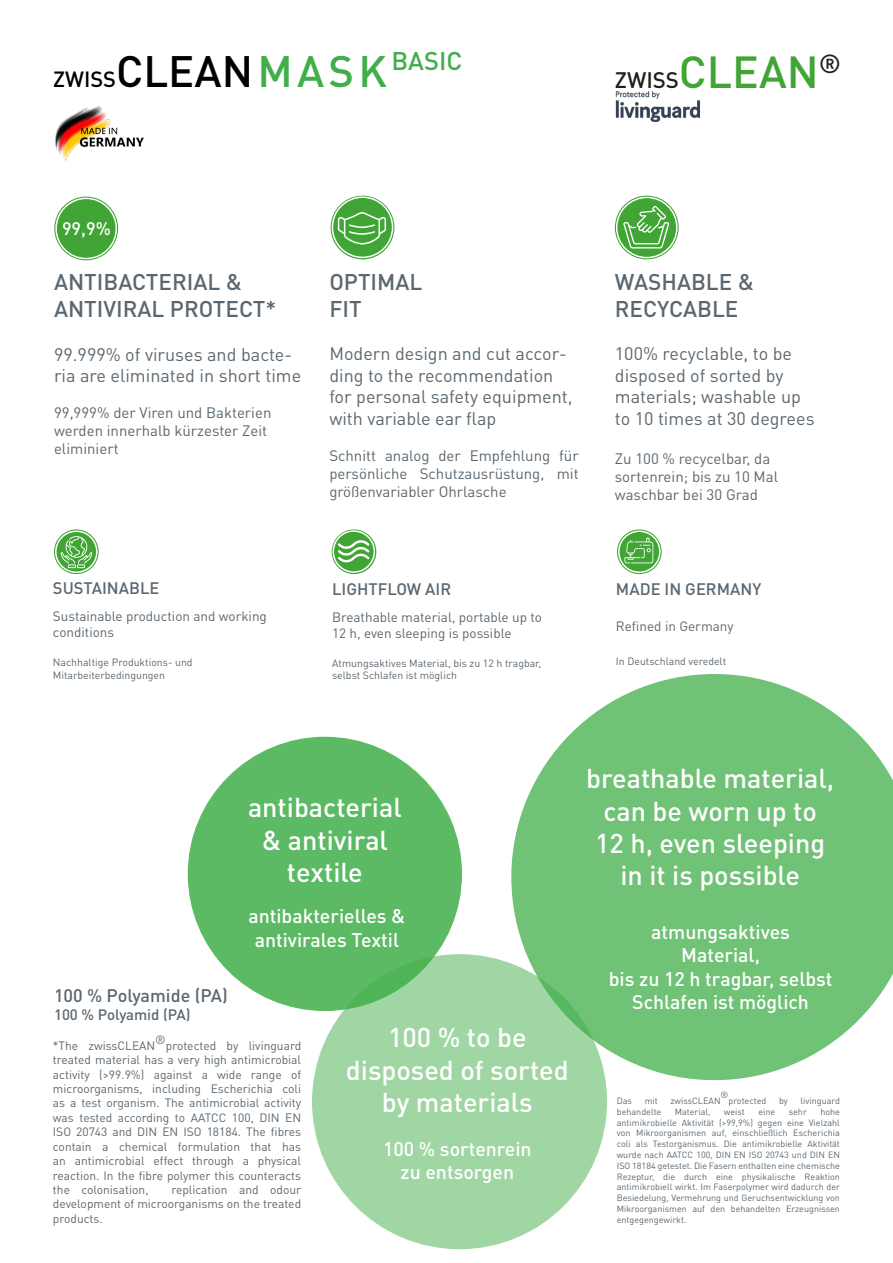
<style>
.page{position:relative;width:893px;height:1263px;background:#fff}
.page>*{position:absolute;margin:0;border:0;box-sizing:border-box;transform-origin:0 0}
.t1{font:500 27px/32.4px "DIN Pro";color:#fff;text-align:center}
.t2{font:500 22.5px/27px "DIN Pro";color:#5b6770}
.t3{font:500 22.2px "DIN Pro";color:#231f20}
.t4{font:500 21.75px "DIN Pro";color:#000}
.t5{font:500 19.5px/23.4px "DIN Pro";color:#fff;text-align:center}
.t6{font:18px/21.6px "DIN Pro";color:#5b6770}
.t7{font:500 18px "DIN Pro";color:#5b6770}
.t8{font:500 18px "DIN Pro";color:#fff}
.t9{font:500 16.5px "DIN Pro";color:#5b6770}
.t10{font:15px/18px "DIN Pro";color:#5b6770}
.t11{font:500 15px "DIN Pro";color:#5b6770}
.t12{font:13.5px/16.2px "DIN Pro";color:#5b6770}
.t13{font:12px/14.4px "DIN Pro";color:#5b6770;text-align:justify}
.t14{font:10.5px/12.6px "DIN Pro";color:#5b6770}
.t15{font:9px/10.8px "DIN Pro";color:#5b6770;text-align:justify}
.s1{font-size:43.5px}
.s2{font-size:43.5px;color:#40ae49}
.s3{font-size:44.4px;color:#40a535}
</style>
<div class="page">
<div style="left:188px;top:737px;width:273px;height:273px;background:#5dba64;border-radius:50%"></div>
<svg style="left:55px;top:530px;width:43px;height:43px"></svg>
<div style="left:54px;top:529px;width:45px;height:45px;border:2px solid #40a535;border-radius:50%"></div>
<svg style="left:331px;top:196px;width:63px;height:63px"></svg>
<svg style="left:618px;top:530px;width:43px;height:43px"></svg>
<div style="left:617px;top:529px;width:45px;height:45px;border:2px solid #40a535;border-radius:50%"></div>
<svg style="left:616px;top:196px;width:62px;height:63px"></svg>
<div style="left:615px;top:196px;width:64px;height:63px;border:2px solid #40a535;border-radius:50%"></div>
<svg style="left:332px;top:530px;width:44px;height:43px"></svg>
<div style="left:332px;top:529px;width:44px;height:45px;border:2px solid #40a535;border-radius:50%"></div>
<div style="left:55px;top:197px;width:62px;height:63px;background:#40a535;border-radius:50%"></div>
<div style="left:54px;top:197px;width:64px;height:63px;border:2px solid #40a535;border-radius:50%"></div>
<div style="left:616px;top:197px;width:62px;height:61px;border:2px solid #fff;border-radius:50%"></div>
<div style="left:333px;top:530px;width:42px;height:43px;border:2px solid #fff;border-radius:50%"></div>
<div style="left:55px;top:530px;width:43px;height:43px;border:2px solid #fff;border-radius:50%"></div>
<div style="left:618px;top:530px;width:43px;height:43px;border:2px solid #fff;border-radius:50%"></div>
<div style="left:55px;top:198px;width:62px;height:61px;border:2px solid #fff;border-radius:50%"></div>
<div style="left:332px;top:196px;width:61px;height:62px;border:2px solid #fff;border-radius:50%"></div>
<svg style="left:511px;top:674px;width:382px;height:406px;background:#84cb8a"></svg>
<div style="left:313px;top:955px;width:293px;height:293px;background:#9fd6a4;border-radius:50%"></div>
<img style="left:615px;top:91px;width:85px;height:30px">
<img style="left:55px;top:106px;width:89px;height:55px">
<svg style="left:338px;top:212px;width:48px;height:32px;background:#66b65d"></svg>
<svg style="left:623px;top:206px;width:46px;height:42px;background:#66b65d"></svg>
<svg style="left:61px;top:536px;width:31px;height:32px"></svg>
<svg style="left:338px;top:540px;width:31px;height:22px"></svg>
<svg style="left:624px;top:537px;width:29px;height:26px"></svg>
<p class="t4" style="left:53px;top:65px;width:411px">ZWISS<span class="s1">CLEAN</span><span class="s2">MASK</span> <sup>BASIC</sup></p>
<p class="t3" style="left:615px;top:65px;width:228px">ZWISS<span class="s3">CLEAN</span><sup>®</sup></p>
<p class="t8" style="left:62px;top:217px;width:50px">99,9%</p>
<p class="t2" style="left:54px;top:268px;width:224px">ANTIBACTERIAL &amp;<br>ANTIVIRAL PROTECT*</p>
<p class="t6" style="left:54px;top:343px;width:249px">99.999% of viruses and bacte&shy;ria are eliminated in short time</p>
<p class="t10" style="left:54px;top:403px;width:219px">99,999% der Viren und Bakterien werden innerhalb kürzester Zeit eliminiert</p>
<p class="t2" style="left:329px;top:267px;width:95px">OPTIMAL</p>
<p class="t2" style="left:329px;top:294px;width:34px">FIT</p>
<p class="t6" style="left:329px;top:342px;width:245px">Modern design and cut accor&shy;ding to the recommendation for personal safety equipment, with variable ear flap</p>
<p class="t10" style="left:329px;top:446px;width:251px;text-align:justify">Schnitt analog der Empfehlung für persönliche Schutzausrüstung, mit größenvariabler Ohrlasche</p>
<p class="t9" style="left:53px;top:577px;width:108px">SUSTAINABLE</p>
<p class="t12" style="left:53px;top:607px;width:216px">Sustainable production and working</p>
<p class="t12" style="left:53px;top:624px;width:63px">conditions</p>
<p class="t14" style="left:53px;top:655px;width:141px">Nachhaltige Produktions- und</p>
<p class="t14" style="left:53px;top:668px;width:114px">Mitarbeiterbedingungen</p>
<p class="t9" style="left:332px;top:578px;width:121px">LIGHTFLOW AIR</p>
<p class="t12" style="left:332px;top:608px;width:211px">Breathable material, portable up to<br>12 h, even sleeping is possible</p>
<p class="t14" style="left:332px;top:656px;width:211px">Atmungsaktives Material, bis zu 12 h tragbar, selbst Schlafen ist möglich</p>
<p class="t2" style="left:615px;top:267px;width:141px">WASHABLE &amp;<br>RECYCABLE</p>
<p class="t6" style="left:615px;top:342px;width:179px">100% recyclable, to be</p>
<p class="t6" style="left:615px;top:364px;width:170px">disposed of sorted by</p>
<p class="t6" style="left:615px;top:385px;width:188px">materials; washable up</p>
<p class="t6" style="left:615px;top:407px;width:201px">to 10 times at 30 degrees</p>
<p class="t10" style="left:615px;top:449px;width:157px">Zu 100 % recycelbar, da</p>
<p class="t10" style="left:615px;top:467px;width:165px">sortenrein; bis zu 10 Mal</p>
<p class="t10" style="left:615px;top:485px;width:145px">waschbar bei 30 Grad</p>
<p class="t9" style="left:616px;top:577px;width:147px">MADE IN GERMANY</p>
<p class="t12" style="left:616px;top:617px;width:119px">Refined in Germany</p>
<p class="t14" style="left:616px;top:654px;width:112px">In Deutschland veredelt</p>
<p class="t1" style="left:248px;top:790px;width:155px">antibacterial</p>
<p class="t1" style="left:262px;top:822px;width:128px">&amp; antiviral</p>
<p class="t1" style="left:287px;top:855px;width:77px">textile</p>
<p class="t7" style="left:54px;top:983px;width:175px">100 % Polyamide (PA)</p>
<p class="t11" style="left:54px;top:1004px;width:138px">100 % Polyamid (PA)</p>
<p class="t5" style="left:248px;top:903px;width:159px">antibakterielles &amp;</p>
<p class="t5" style="left:255px;top:927px;width:146px">antivirales Textil</p>
<p class="t13" style="left:155px;top:1032px;width:12px">®</p>
<p class="t13" style="left:53px;top:1038px;width:250px;text-indent:113px">protected by livinguard treated material has a very high antimicrobial activity (&gt;99.9%) against a wide range of microorganisms, including Escherichia coli as a test organism. The antimicrobial activity was tested according to AATCC 100, DIN EN ISO 20743 and DIN EN ISO 18184. The fibres contain a chemical formulation that has an antimicrobial effect through a physical reaction. In the fibre polymer this counteracts the colonisation,</p>
<p class="t13" style="left:53px;top:1038px;width:104px">*The zwissCLEAN</p>
<p class="t13" style="left:53px;top:1182px;width:250px;text-indent:118px">replication and odour development of microorganisms on the treated products.</p>
<p class="t1" style="left:388px;top:1020px;width:140px">100 % to be</p>
<p class="t1" style="left:346px;top:1053px;width:224px">disposed of sorted</p>
<p class="t1" style="left:382px;top:1085px;width:152px">by materials</p>
<p class="t5" style="left:383px;top:1136px;width:150px">100 % sortenrein</p>
<p class="t5" style="left:400px;top:1160px;width:115px">zu entsorgen</p>
<p class="t1" style="left:586px;top:761px;width:250px">breathable material,</p>
<p class="t1" style="left:603px;top:793px;width:215px">can be worn up to</p>
<p class="t1" style="left:595px;top:826px;width:231px">12 h, even sleeping in it is possible</p>
<p class="t5" style="left:651px;top:919px;width:140px">atmungsaktives</p>
<p class="t5" style="left:681px;top:942px;width:80px">Material,</p>
<p class="t5" style="left:609px;top:966px;width:225px">bis zu 12 h tragbar, selbst<br>Schlafen ist möglich</p>
<p class="t15" style="left:721px;top:1089px;width:9px">®</p>
<p class="t15" style="left:617px;top:1095px;width:17px">Das</p>
<p class="t15" style="left:645px;top:1095px;width:15px">mit</p>
<p class="t15" style="left:670px;top:1095px;width:52px">zwissCLEAN</p>
<p class="t15" style="left:728px;top:1095px;width:39px">protected</p>
<p class="t15" style="left:779px;top:1095px;width:10px">by</p>
<p class="t15" style="left:801px;top:1095px;width:41px">livinguard</p>
<p class="t15" style="left:617px;top:1106px;width:46px">behandelte</p>
<p class="t15" style="left:675px;top:1106px;width:37px">Material,</p>
<p class="t15" style="left:724px;top:1106px;width:22px">weist</p>
<p class="t15" style="left:758px;top:1106px;width:18px">eine</p>
<p class="t15" style="left:789px;top:1106px;width:20px">sehr</p>
<p class="t15" style="left:617px;top:1106px;width:225px;text-indent:204px">hohe antimikrobielle Aktivität (&gt;99,9%) gegen eine Vielzahl von Mikroorganismen auf, einschließlich Escherichia coli als Testorganismus. Die antimikrobielle Aktivität wurde nach AATCC 100, DIN EN ISO 20743 und DIN EN ISO 18184 getestet. Die Fasern enthalten eine chemische Rezeptur, die durch eine physikalische Reaktion antimikrobiell wirkt. Im Faserpolymer wird dadurch der Besiedelung, Vermehrung und Geruchsentwicklung von Mikroorganismen auf den behandelten Erzeugnissen entgegengewirkt.</p>
</div>
